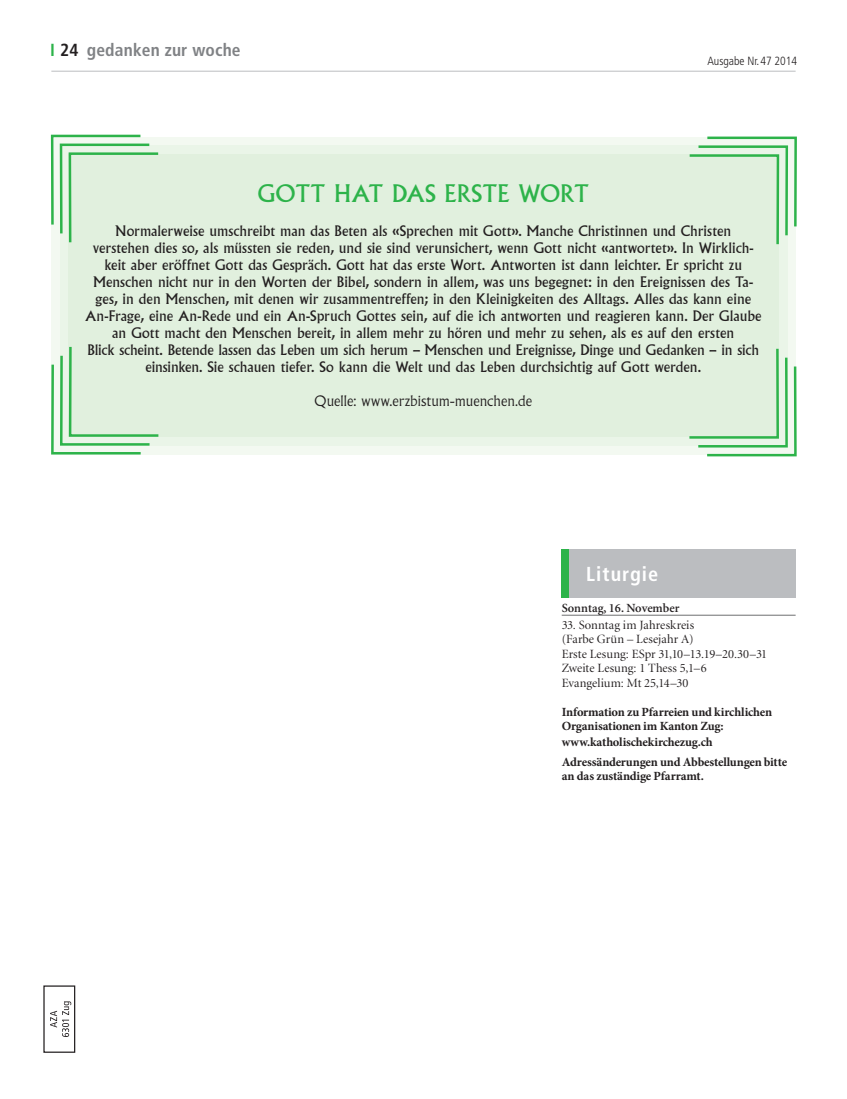
<style>
.page{position:relative;width:847px;height:1099px;background:#fff}
.page>*{position:absolute;margin:0;border:0;box-sizing:border-box;transform-origin:0 0}
.t1{font:23.62px "Albertus MT Std";letter-spacing:.01em;color:#2db34a}
.t2{font:700 condensed 20.25px "Frutiger LT Std";letter-spacing:.05em;color:#fff}
.t3{font:700 condensed 17.5px "Frutiger LT Std";letter-spacing:.01em;color:#808285}
.t4{font:14.12px/17px "Albertus MT Std";color:#231f20;text-align:center}
.t5{font:300 14.12px "Albertus MT Std";letter-spacing:.005em;color:#231f20}
.t6{font:12.62px/14.5px "Minion Display";letter-spacing:.005em;color:#231f20}
.t7{font:700 12.5px/14.4px "Minion Pro";letter-spacing:-.015em;color:#231f20}
.t8{font:600 12.5px "Minion";color:#231f20}
.t9{font:300 condensed 11.88px "Frutiger LT Std";color:#231f20}
.s1{color:#2db34a}
.s2{color:#231f20}
</style>
<div class="page">
<div style="left:51px;top:136px;width:744px;height:318px;background:#f3f9f1"></div>
<div style="left:60px;top:145px;width:728px;height:300px;background:#eaf5e8"></div>
<div style="left:69px;top:154px;width:710px;height:283px;background:#e1f0de"></div>
<svg style="left:50px;top:134px;width:111px;height:109px"></svg>
<svg style="left:51px;top:346px;width:110px;height:109px"></svg>
<svg style="left:687px;top:136px;width:110px;height:111px"></svg>
<svg style="left:687px;top:346px;width:110px;height:111px"></svg>
<div style="left:43px;top:985px;width:32px;height:67px;border:1px solid #231f20"></div>
<svg style="left:50px;top:1001px;width:21px;height:35px"></svg>
<hr style="left:562px;top:615px;width:233px;height:1px;background:#6d6e70">
<div style="left:565px;top:549px;width:230px;height:48px;background:#bbbdc0"></div>
<div style="left:562px;top:549px;width:7px;height:48px;background:#2db34a"></div>
<hr style="left:51px;top:71px;width:744px;height:1px;background:#bbbdc0">
<p class="t3" style="left:50px;top:41px;width:192px"><span class="s1">I</span> <span class="s2">24</span> gedanken zur woche</p>
<p class="t9" style="left:707px;top:54px;width:91px">Ausgabe Nr. 47 2014</p>
<h1 class="t1" style="left:258px;top:183px;width:333px">GOTT HAT DAS ERSTE WORT</h1>
<p class="t4" style="left:85px;top:223px;width:678px">Normalerweise umschreibt man das Beten als «Sprechen mit Gott». Manche Christinnen und Christen<br>verstehen dies so, als müssten sie reden, und sie sind verunsichert, wenn Gott nicht «antwortet». In Wirklich&shy;keit aber eröffnet Gott das Gespräch. Gott hat das erste Wort. Antworten ist dann leichter. Er spricht zu Menschen nicht nur in den Worten der Bibel, sondern in allem, was uns begegnet: in den Ereignissen des Ta&shy;ges, in den Menschen, mit denen wir zusammentreffen; in den Kleinigkeiten des Alltags. Alles das kann eine An-Frage, eine An-Rede und ein An-Spruch Gottes sein, auf die ich antworten und reagieren kann. Der Glaube an Gott macht den Menschen bereit, in allem mehr zu hören und mehr zu sehen, als es auf den ersten<br>Blick scheint. Betende lassen das Leben um sich herum – Menschen und Ereignisse, Dinge und Gedanken – in sich einsinken. Sie schauen tiefer. So kann die Welt und das Leben durchsichtig auf Gott werden.</p>
<p class="t5" style="left:315px;top:393px;width:219px">Quelle: www.erzbistum-muenchen.de</p>
<h2 class="t2" style="left:586px;top:564px;width:73px">Liturgie</h2>
<p class="t8" style="left:562px;top:603px;width:119px">Sonntag, 16. November</p>
<p class="t6" style="left:562px;top:618px;width:207px">33. Sonntag im Jahreskreis<br>(Farbe Grün – Lesejahr A)<br>Erste Lesung: ESpr 31,10–13.19–20.30–31<br>Zweite Lesung: 1 Thess 5,1–6<br>Evangelium: Mt 25,14–30</p>
<p class="t7" style="left:562px;top:705px;width:212px">Information zu Pfarreien und kirchlichen<br>Organisationen im Kanton Zug:</p>
<p class="t7" style="left:562px;top:733px;width:227px;line-height:19.8px">www.katholischekirchezug.ch<br>Adressänderungen und Abbestellungen bitte</p>
<p class="t7" style="left:562px;top:770px;width:144px">an das zuständige Pfarramt.</p>
</div>
